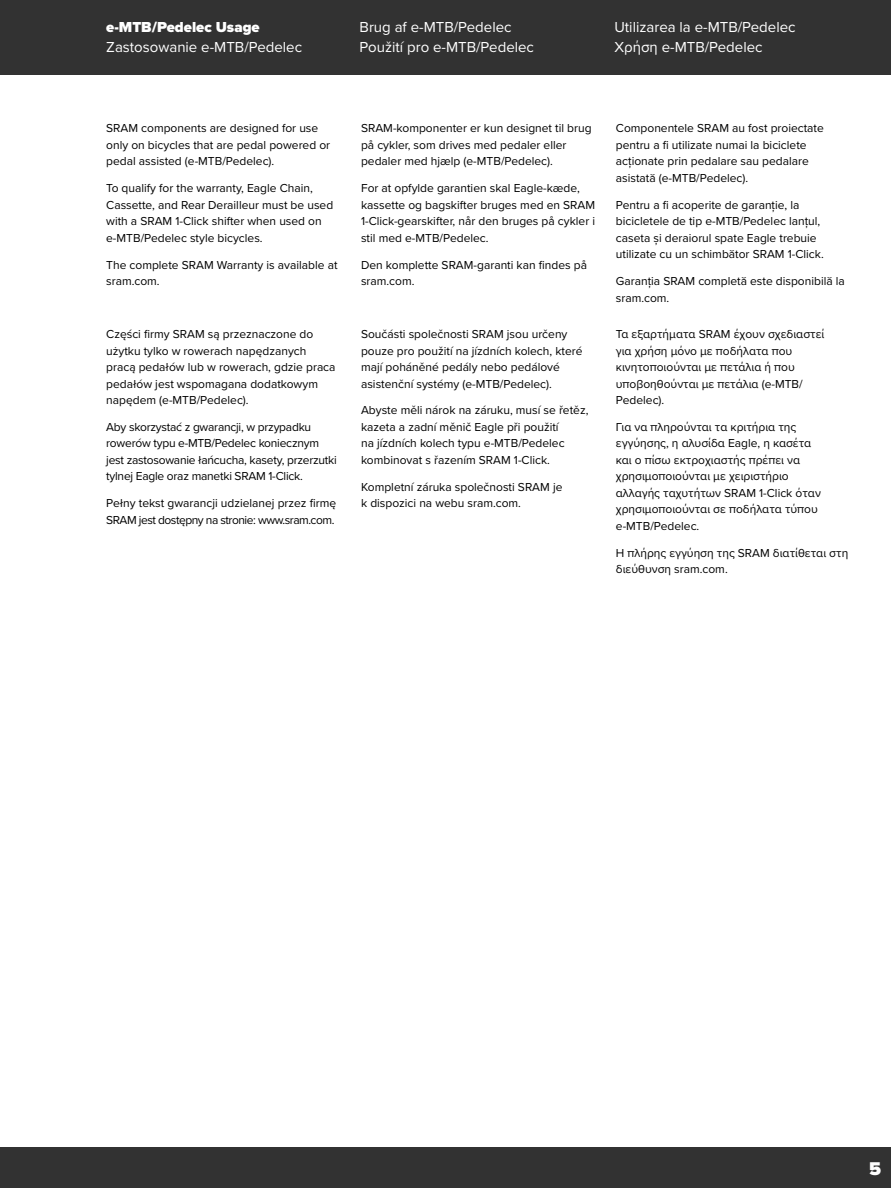
<style>
.page{position:relative;width:891px;height:1188px;background:#fff}
.page>*{position:absolute;margin:0;border:0;box-sizing:border-box;transform-origin:0 0}
.t1{font:900 19.2px "Proxima Nova";color:#fff}
.Header_Proxima_Nova{font:15px "Proxima Nova";color:#fff}
.Header_Proxima_Nova-2{font:900 15px "Proxima Nova";color:#fff}
.User_Manual_Text_-_N{font:12px/16.5px "Proxima Nova";color:#000}
.User_Manual_Text_-_N-2{font:12px/16.5px "Proxima Nova";letter-spacing:-.02em;color:#000}
</style>
<div class="page">
<div style="left:0;top:1148px;width:891px;height:40px;background:#323232"></div>
<div style="left:0;top:0;width:891px;height:74px;background:#323232"></div>
<p class="Header_Proxima_Nova-2" style="left:106px;top:16px;width:155px">e-MTB/Pedelec Usage</p>
<p class="Header_Proxima_Nova" style="left:360px;top:16px;width:154px">Brug af e-MTB/Pedelec</p>
<p class="Header_Proxima_Nova" style="left:614px;top:16px;width:183px">Utilizarea la e-MTB/Pedelec</p>
<p class="Header_Proxima_Nova" style="left:106px;top:36px;width:197px">Zastosowanie e-MTB/Pedelec</p>
<p class="Header_Proxima_Nova" style="left:360px;top:36px;width:176px">Použití pro e-MTB/Pedelec</p>
<p class="Header_Proxima_Nova" style="left:614px;top:36px;width:150px">Χρήση e-MTB/Pedelec</p>
<p class="User_Manual_Text_-_N" style="left:106px;top:119px;width:225px">SRAM components are designed for use only on bicycles that are pedal powered or pedal assisted (e-MTB/Pedelec).</p>
<p class="User_Manual_Text_-_N" style="left:106px;top:179px;width:229px">To qualify for the warranty, Eagle Chain, Cassette, and Rear Derailleur must be used with a SRAM 1-Click shifter when used on e-MTB/Pedelec style bicycles.</p>
<p class="User_Manual_Text_-_N" style="left:106px;top:256px;width:233px">The complete SRAM Warranty is available at sram.com.</p>
<p class="User_Manual_Text_-_N" style="left:106px;top:325px;width:231px">Części firmy SRAM są przeznaczone do użytku tylko w rowerach napędzanych pracą pedałów lub w rowerach, gdzie praca pedałów jest wspomagana dodatkowym napędem (e-MTB/Pedelec).</p>
<p class="User_Manual_Text_-_N-2" style="left:106px;top:418px;width:232px">Aby skorzystać z gwarancji, w przypadku rowerów typu e-MTB/Pedelec koniecznym jest zastosowanie łańcucha, kasety, przerzutki tylnej Eagle oraz manetki SRAM 1-Click.</p>
<p class="User_Manual_Text_-_N" style="left:106px;top:495px;width:231px">Pełny tekst gwarancji udzielanej przez firmę<br>SRAM jest dostępny na stronie: www.sram.com.</p>
<p class="User_Manual_Text_-_N" style="left:361px;top:119px;width:232px">SRAM-komponenter er kun designet til brug på cykler, som drives med pedaler eller pedaler med hjælp (e-MTB/Pedelec).</p>
<p class="User_Manual_Text_-_N" style="left:361px;top:179px;width:236px">For at opfylde garantien skal Eagle-kæde, kassette og bagskifter bruges med en SRAM 1-Click-gearskifter, når den bruges på cykler i stil med e-MTB/Pedelec.</p>
<p class="User_Manual_Text_-_N" style="left:361px;top:256px;width:227px">Den komplette SRAM-garanti kan findes på sram.com.</p>
<p class="User_Manual_Text_-_N" style="left:361px;top:325px;width:223px">Součásti společnosti SRAM jsou určeny pouze pro použití na jízdních kolech, které mají poháněné pedály nebo pedálové asistenční systémy (e-MTB/Pedelec).</p>
<p class="User_Manual_Text_-_N" style="left:361px;top:402px;width:229px">Abyste měli nárok na záruku, musí se řetěz, kazeta a zadní měnič Eagle při použití<br>na jízdních kolech typu e-MTB/Pedelec kombinovat s řazením SRAM 1-Click.</p>
<p class="User_Manual_Text_-_N" style="left:361px;top:478px;width:203px">Kompletní záruka společnosti SRAM je k dispozici na webu sram.com.</p>
<p class="User_Manual_Text_-_N" style="left:616px;top:119px;width:210px">Componentele SRAM au fost proiectate pentru a fi utilizate numai la biciclete acționate prin pedalare sau pedalare asistată (e-MTB/Pedelec).</p>
<p class="User_Manual_Text_-_N" style="left:616px;top:196px;width:209px">Pentru a fi acoperite de garanție, la bicicletele de tip e-MTB/Pedelec lanțul, caseta și deraiorul spate Eagle trebuie utilizate cu un schimbător SRAM 1-Click.</p>
<p class="User_Manual_Text_-_N" style="left:616px;top:272px;width:230px">Garanția SRAM completă este disponibilă la sram.com.</p>
<p class="User_Manual_Text_-_N" style="left:616px;top:325px;width:210px">Τα εξαρτήματα SRAM έχουν σχεδιαστεί για χρήση μόνο με ποδήλατα που κινητοποιούνται με πετάλια ή που υποβοηθούνται με πετάλια (e-MTB/<br>Pedelec).</p>
<p class="User_Manual_Text_-_N" style="left:616px;top:418px;width:206px">Για να πληρούνται τα κριτήρια της εγγύησης, η αλυσίδα Eagle, η κασέτα και ο πίσω εκτροχιαστής πρέπει να χρησιμοποιούνται με χειριστήριο αλλαγής ταχυτήτων SRAM 1-Click όταν χρησιμοποιούνται σε ποδήλατα τύπου e-MTB/Pedelec.</p>
<p class="User_Manual_Text_-_N" style="left:616px;top:544px;width:234px">Η πλήρης εγγύηση της SRAM διατίθεται στη διεύθυνση sram.com.</p>
<h1 class="t1" style="left:869px;top:1154px;width:13px">5</h1>
</div>
